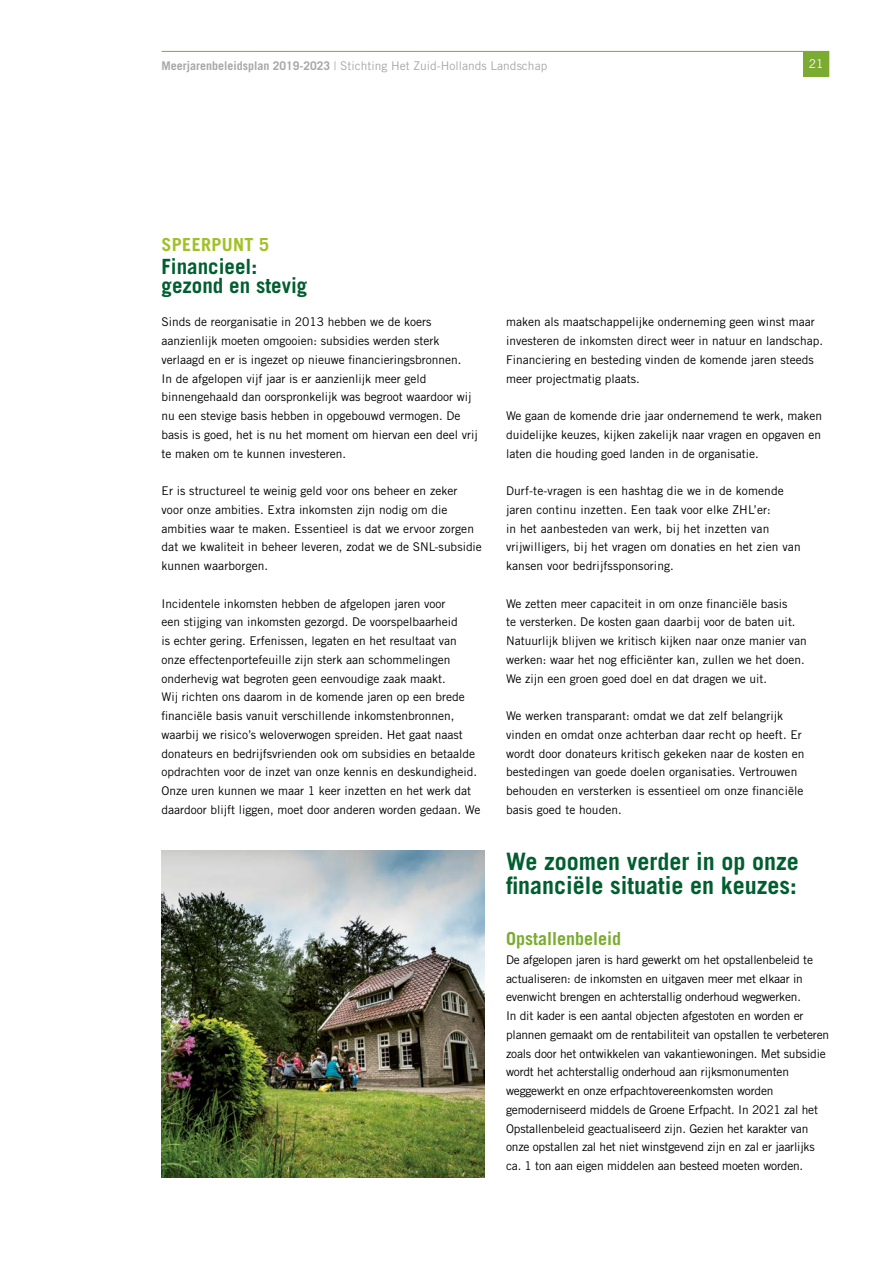
<style>
.page{position:relative;width:893px;height:1263px;background:#fff}
.page>*{position:absolute;margin:0;border:0;box-sizing:border-box;transform-origin:0 0}
.Accent_Tekst{font:700 24px/24px "Trade Gothic LT Std";color:#005e2f}
.Grote_tussenkop{font:700 21px/18.8px "Trade Gothic LT Std";color:#005e2f}
.Tussenkop{font:700 18px "Trade Gothic LT Std";color:#7bab31}
.Speerpunt{font:700 18px "Trade Gothic LT Std";letter-spacing:.02em;color:#a1c024}
.Broodtekst{font:12px/18.8px "Trade Gothic LT Std";color:#000}
.t1{font:12px "Trade Gothic LT Std";color:#a9a8a6}
.t2{font:12px "Trade Gothic LT Std";color:#fff}
.s1{font-weight:700}
</style>
<div class="page">
<svg style="left:161px;top:51px;width:669px;height:26px"></svg>
<img style="left:162px;top:850px;width:323px;height:328px">
<p class="t1" style="left:162px;top:59px;width:387px"><span class="s1">Meerjarenbeleidsplan 2019-2023</span> | Stichting Het Zuid-Hollands Landschap</p>
<p class="t2" style="left:809px;top:57px;width:16px">21</p>
<p class="Speerpunt" style="left:162px;top:234px;width:109px">SPEERPUNT 5</p>
<p class="Grote_tussenkop" style="left:162px;top:257px;width:147px">Financieel: gezond en stevig</p>
<p class="Broodtekst" style="left:162px;top:312px;width:318px">Sinds de reorganisatie in 2013 hebben we de koers aanzienlijk moeten omgooien: subsidies werden sterk verlaagd en er is ingezet op nieuwe financieringsbronnen.<br>In de afgelopen vijf jaar is er aanzienlijk meer geld binnengehaald dan oorspronkelijk was begroot waardoor wij nu een stevige basis hebben in opgebouwd vermogen. De basis is goed, het is nu het moment om hiervan een deel vrij te maken om te kunnen investeren.</p>
<p class="Broodtekst" style="left:162px;top:481px;width:322px">Er is structureel te weinig geld voor ons beheer en zeker voor onze ambities. Extra inkomsten zijn nodig om die ambities waar te maken. Essentieel is dat we ervoor zorgen dat we kwaliteit in beheer leveren, zodat we de SNL-subsidie kunnen waarborgen.</p>
<p class="Broodtekst" style="left:162px;top:594px;width:320px">Incidentele inkomsten hebben de afgelopen jaren voor<br>een stijging van inkomsten gezorgd. De voorspelbaarheid<br>is echter gering. Erfenissen, legaten en het resultaat van onze effectenportefeuille zijn sterk aan schommelingen onderhevig wat begroten geen eenvoudige zaak maakt.<br>Wij richten ons daarom in de komende jaren op een brede financiële basis vanuit verschillende inkomstenbronnen, waarbij we risico’s weloverwogen spreiden. Het gaat naast donateurs en bedrijfsvrienden ook om subsidies en betaalde opdrachten voor de inzet van onze kennis en deskundigheid.<br>Onze uren kunnen we maar 1 keer inzetten en het werk dat daardoor blijft liggen, moet door anderen worden gedaan. We</p>
<p class="Broodtekst" style="left:506px;top:312px;width:318px">maken als maatschappelijke onderneming geen winst maar investeren de inkomsten direct weer in natuur en landschap.<br>Financiering en besteding vinden de komende jaren steeds meer projectmatig plaats.</p>
<p class="Broodtekst" style="left:506px;top:406px;width:318px;text-align:justify">We gaan de komende drie jaar ondernemend te werk, maken duidelijke keuzes, kijken zakelijk naar vragen en opgaven en laten die houding goed landen in de organisatie.</p>
<p class="Broodtekst" style="left:506px;top:481px;width:296px">Durf-te-vragen is een hashtag die we in de komende jaren continu inzetten. Een taak voor elke ZHL’er:<br>in het aanbesteden van werk, bij het inzetten van vrijwilligers, bij het vragen om donaties en het zien van kansen voor bedrijfssponsoring.</p>
<p class="Broodtekst" style="left:506px;top:594px;width:302px">We zetten meer capaciteit in om onze financiële basis<br>te versterken. De kosten gaan daarbij voor de baten uit.<br>Natuurlijk blijven we kritisch kijken naar onze manier van werken: waar het nog efficiënter kan, zullen we het doen.<br>We zijn een groen goed doel en dat dragen we uit.</p>
<p class="Broodtekst" style="left:506px;top:706px;width:300px">We werken transparant: omdat we dat zelf belangrijk vinden en omdat onze achterban daar recht op heeft. Er wordt door donateurs kritisch gekeken naar de kosten en bestedingen van goede doelen organisaties. Vertrouwen behouden en versterken is essentieel om onze financiële basis goed te houden.</p>
<p class="Accent_Tekst" style="left:506px;top:849px;width:294px">We zoomen verder in op onze financiële situatie en keuzes:</p>
<p class="Tussenkop" style="left:506px;top:928px;width:117px">Opstallenbeleid</p>
<p class="Broodtekst" style="left:506px;top:950px;width:325px">De afgelopen jaren is hard gewerkt om het opstallenbeleid te actualiseren: de inkomsten en uitgaven meer met elkaar in evenwicht brengen en achterstallig onderhoud wegwerken.<br>In dit kader is een aantal objecten afgestoten en worden er plannen gemaakt om de rentabiliteit van opstallen te verbeteren zoals door het ontwikkelen van vakantiewoningen. Met subsidie wordt het achterstallig onderhoud aan rijksmonumenten weggewerkt en onze erfpachtovereenkomsten worden gemoderniseerd middels de Groene Erfpacht. In 2021 zal het Opstallenbeleid geactualiseerd zijn. Gezien het karakter van onze opstallen zal het niet winstgevend zijn en zal er jaarlijks ca. 1 ton aan eigen middelen aan besteed moeten worden.</p>
</div>
